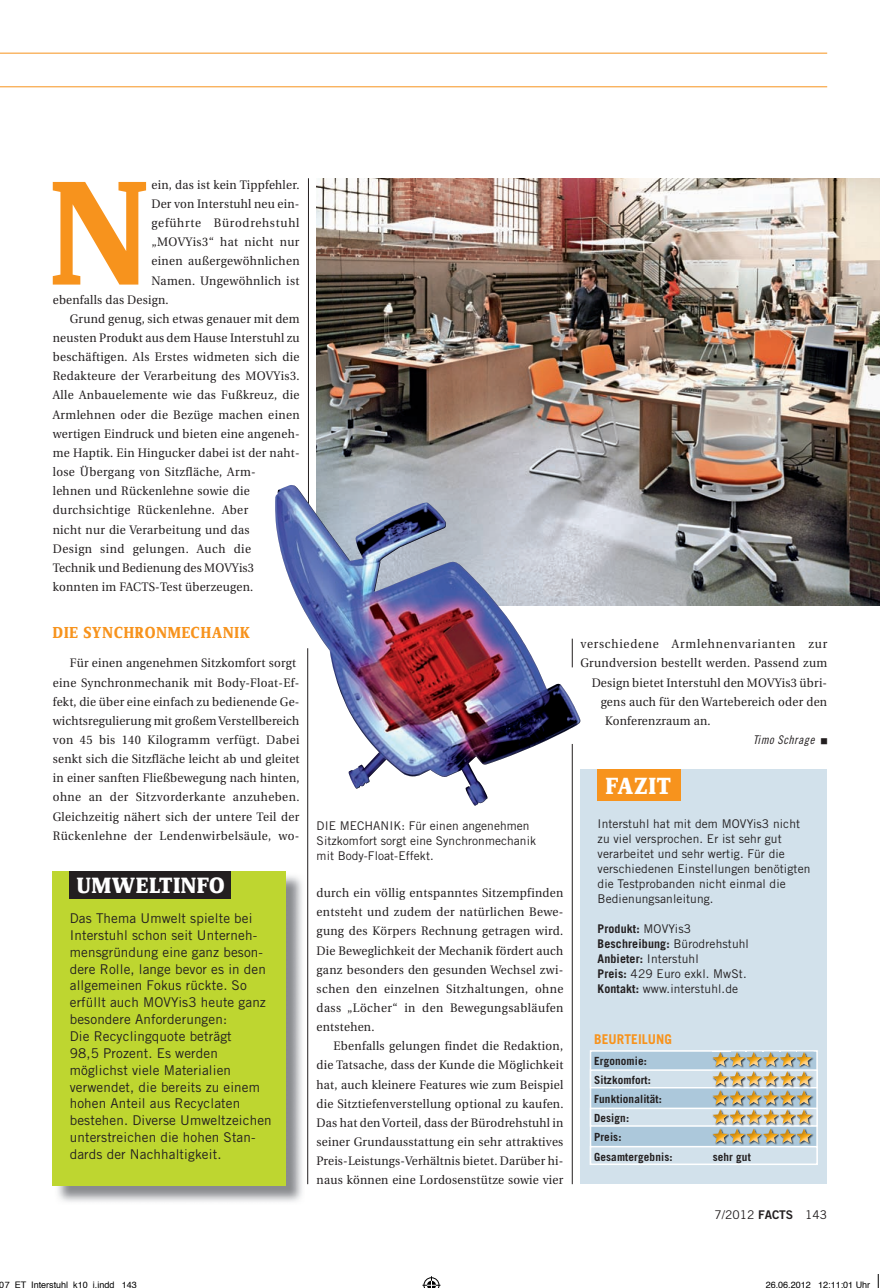
<style>
.page{position:relative;width:880px;height:1288px;background:#fff}
.page>*{position:absolute;margin:0;border:0;box-sizing:border-box;transform-origin:0 0}
.t1{font:700 153.9px "Zine Serif Dis";color:#f7931d}
.t2{font:800 24.3px "Zine Serif Dis";letter-spacing:.035em;color:#fff}
.t3{font:800 22.95px "Zine Serif Dis";letter-spacing:.04em;color:#fff}
.t4{font:700 16.5px "Zine Serif Dis";letter-spacing:.05em;color:#f7931d}
.t5{font:13.5px/16.8px "Trade Gothic";letter-spacing:.01em;color:#231f20}
.t6{font:700 13.5px "Trade Gothic";letter-spacing:.005em;color:#f7931d}
.t7{font:12.3px/19.2px "Utopia";letter-spacing:.025em;color:#231f20;text-align:justify;scale:.95 1}
.t8{font:12.3px "Utopia";letter-spacing:.065em;color:#231f20;scale:.95 1}
.t9{font:12.3px "Utopia";letter-spacing:.045em;color:#231f20;scale:.95 1}
.t10{font:12px/15px "Trade Gothic";letter-spacing:.01em;color:#231f20}
.t11{font:12px "Trade Gothic Cond Eighteen Obl";letter-spacing:.04em;color:#231f20}
.t12{font:700 11.25px/19.2px "Trade Gothic";letter-spacing:.01em;color:#231f20}
.t13{font:9px "Helvetica";color:#000}
.s1{font-weight:700}
.s2{font-family:"Trade Gothic Bold Two"}
</style>
<div class="page">
<hr style="left:0;top:53px;width:827px;height:1px;background:#f7931d">
<hr style="left:0;top:86px;width:827px;height:1px;background:#f7931d">
<hr style="left:307px;top:648px;width:1px;height:536px;background:#231f20">
<hr style="left:572px;top:744px;width:1px;height:440px;background:#231f20">
<hr style="left:308px;top:178px;width:1px;height:325px;background:#231f20">
<img style="left:54px;top:876px;width:248px;height:326px">
<div style="left:53px;top:870px;width:233px;height:315px;background:#bed630"></div>
<div style="left:69px;top:870px;width:161px;height:28px;background:#231f20"></div>
<img style="left:316px;top:178px;width:563px;height:427px">
<img style="left:275px;top:485px;width:305px;height:321px">
<div style="left:580px;top:769px;width:247px;height:415px;background:#d2e1eb"></div>
<div style="left:597px;top:769px;width:84px;height:32px;background:#f7931d"></div>
<svg style="left:589px;top:1050px;width:228px;height:115px"></svg>
<svg style="left:877px;top:1274px;width:2px;height:14px"></svg>
<svg style="left:422px;top:1276px;width:18px;height:12px"></svg>
<h1 class="t1" style="left:50px;top:154px;width:99px">N</h1>
<p class="t7" style="left:151px;top:175px;width:157px">ein, das ist kein Tippfehler.</p>
<p class="t7" style="left:151px;top:194px;width:157px">Der von Interstuhl neu ein-</p>
<p class="t8" style="left:151px;top:216px;width:157px">geführte Bürodrehstuhl</p>
<p class="t7" style="left:151px;top:233px;width:157px">„MOVYis3“ hat nicht nur</p>
<p class="t7" style="left:151px;top:252px;width:157px">einen außergewöhnlichen</p>
<p class="t7" style="left:151px;top:271px;width:157px">Namen. Ungewöhnlich ist</p>
<p class="t7" style="left:53px;top:290px;width:123px">ebenfalls das Design.</p>
<p class="t7" style="left:70px;top:309px;width:243px">Grund genug, sich etwas genauer mit dem</p>
<p class="t7" style="left:53px;top:328px;width:261px">neusten Produkt aus dem Hause Interstuhl zu</p>
<p class="t7" style="left:53px;top:348px;width:261px">beschäftigen. Als Erstes widmeten sich die</p>
<p class="t7" style="left:53px;top:367px;width:261px">Redakteure der Verarbeitung des MOVYis3.</p>
<p class="t7" style="left:53px;top:386px;width:261px">Alle Anbauelemente wie das Fußkreuz, die</p>
<p class="t7" style="left:53px;top:405px;width:261px">Armlehnen oder die Bezüge machen einen</p>
<p class="t7" style="left:53px;top:424px;width:261px">wertigen Eindruck und bieten eine angeneh-</p>
<p class="t7" style="left:53px;top:443px;width:261px">me Haptik. Ein Hingucker dabei ist der naht-</p>
<p class="t7" style="left:53px;top:462px;width:215px">lose Übergang von Sitzfläche, Arm-</p>
<p class="t7" style="left:53px;top:482px;width:209px">lehnen und Rückenlehne sowie die</p>
<p class="t7" style="left:53px;top:501px;width:207px">durchsichtige Rückenlehne. Aber</p>
<p class="t7" style="left:53px;top:520px;width:209px">nicht nur die Verarbeitung und das</p>
<p class="t9" style="left:53px;top:542px;width:210px">Design sind gelungen. Auch die</p>
<p class="t7" style="left:53px;top:558px;width:213px">Technik und Bedienung des MOVYis3</p>
<p class="t7" style="left:53px;top:577px;width:212px">konnten im FACTS-Test überzeugen.</p>
<h3 class="t4" style="left:53px;top:624px;width:198px">DIE SYNCHRONMECHANIK</h3>
<p class="t7" style="left:53px;top:654px;width:261px;text-align:left;text-indent:17px">Für einen angenehmen Sitzkomfort sorgt eine Synchronmechanik mit Body-Float-Ef&shy;fekt, die über eine einfach zu bedienende Ge&shy;wichtsregulierung mit großem Verstellbereich von 45 bis 140 Kilogramm verfügt. Dabei senkt sich die Sitzfläche leicht ab und gleitet in einer sanften Fließbewegung nach hinten, ohne an der Sitzvorderkante anzuheben.<br>Gleichzeitig nähert sich der untere Teil der Rückenlehne der Lendenwirbelsäule, wo-</p>
<h3 class="t3" style="left:77px;top:872px;width:149px">UMWELTINFO</h3>
<p class="t5" style="left:70px;top:909px;width:203px">Das Thema Umwelt spielte bei<br>Interstuhl schon seit Unterneh&shy;mensgründung eine ganz beson&shy;dere Rolle, lange bevor es in den allgemeinen Fokus rückte. So erfüllt auch MOVYis3 heute ganz besondere Anforderungen:<br>Die Recyclingquote beträgt<br>98,5 Prozent. Es werden möglichst viele Materialien verwendet, die bereits zu einem hohen Anteil aus Recyclaten bestehen. Diverse Umweltzeichen unterstreichen die hohen Stan&shy;dards der Nachhaltigkeit.</p>
<p class="t8" style="left:580px;top:637px;width:261px">verschiedene Armlehnenvarianten zur</p>
<p class="t7" style="left:580px;top:654px;width:261px">Grundversion bestellt werden. Passend zum</p>
<p class="t7" style="left:591px;top:673px;width:249px">Design bietet Interstuhl den MOVYis3 übri-</p>
<p class="t7" style="left:600px;top:692px;width:240px">gens auch für den Wartebereich oder den</p>
<p class="t7" style="left:605px;top:711px;width:112px">Konferenzraum an.</p>
<p class="t11" style="left:753px;top:732px;width:63px">Timo Schrage</p>
<h2 class="t2" style="left:606px;top:773px;width:66px">FAZIT</h2>
<p class="t10" style="left:316px;top:818px;width:221px">DIE MECHANIK: Für einen angenehmen<br>Sitzkomfort sorgt eine Synchronmechanik mit Body-Float-Effekt.</p>
<p class="t10" style="left:597px;top:816px;width:214px">Interstuhl hat mit dem MOVYis3 nicht zu viel versprochen. Er ist sehr gut verarbeitet und sehr wertig. Für die verschiedenen Einstellungen benötigten die Testprobanden nicht einmal die Bedienungsanleitung.</p>
<p class="t10" style="left:597px;top:921px;width:153px"><span class="s1">Produkt:</span> MOVYis3<br><span class="s1">Beschreibung:</span> Bürodrehstuhl<br><span class="s1">Anbieter:</span> Interstuhl<br><span class="s1">Preis:</span> 429 Euro exkl. MwSt.<br><span class="s1">Kontakt:</span> www.interstuhl.de</p>
<p class="t7" style="left:316px;top:883px;width:261px">durch ein völlig entspanntes Sitzempfinden entsteht und zudem der natürlichen Bewe&shy;gung des Körpers Rechnung getragen wird.<br>Die Beweglichkeit der Mechanik fördert auch ganz besonders den gesunden Wechsel zwi&shy;schen den einzelnen Sitzhaltungen, ohne dass „Löcher“ in den Bewegungsabläufen entstehen.</p>
<p class="t7" style="left:316px;top:1036px;width:261px;text-indent:17px">Ebenfalls gelungen findet die Redaktion, die Tatsache, dass der Kunde die Möglichkeit hat, auch kleinere Features wie zum Beispiel die Sitztiefenverstellung optional zu kaufen.<br>Das hat den Vorteil, dass der Bürodrehstuhl in seiner Grundausstattung ein sehr attraktives Preis-Leistungs-Verhältnis bietet. Darüber hi&shy;naus können eine Lordosenstütze sowie vier</p>
<p class="t6" style="left:594px;top:1031px;width:79px">BEURTEILUNG</p>
<p class="t12" style="left:594px;top:1051px;width:80px">Ergonomie:<br>Sitzkomfort:<br>Funktionalität:<br>Design:<br>Preis:<br>Gesamtergebnis:</p>
<p class="t12" style="left:712px;top:1146px;width:40px">sehr gut</p>
<p class="t10" style="left:714px;top:1207px;width:114px">7/2012 <span class="s2">FACTS</span> 143</p>
<p class="t13" style="left:0;top:1277px;width:139px">07 ET Interstuhl k10 j.indd 143</p>
<p class="t13" style="left:765px;top:1277px;width:106px">26.06.2012 12:11:01 Uhr</p>
</div>
